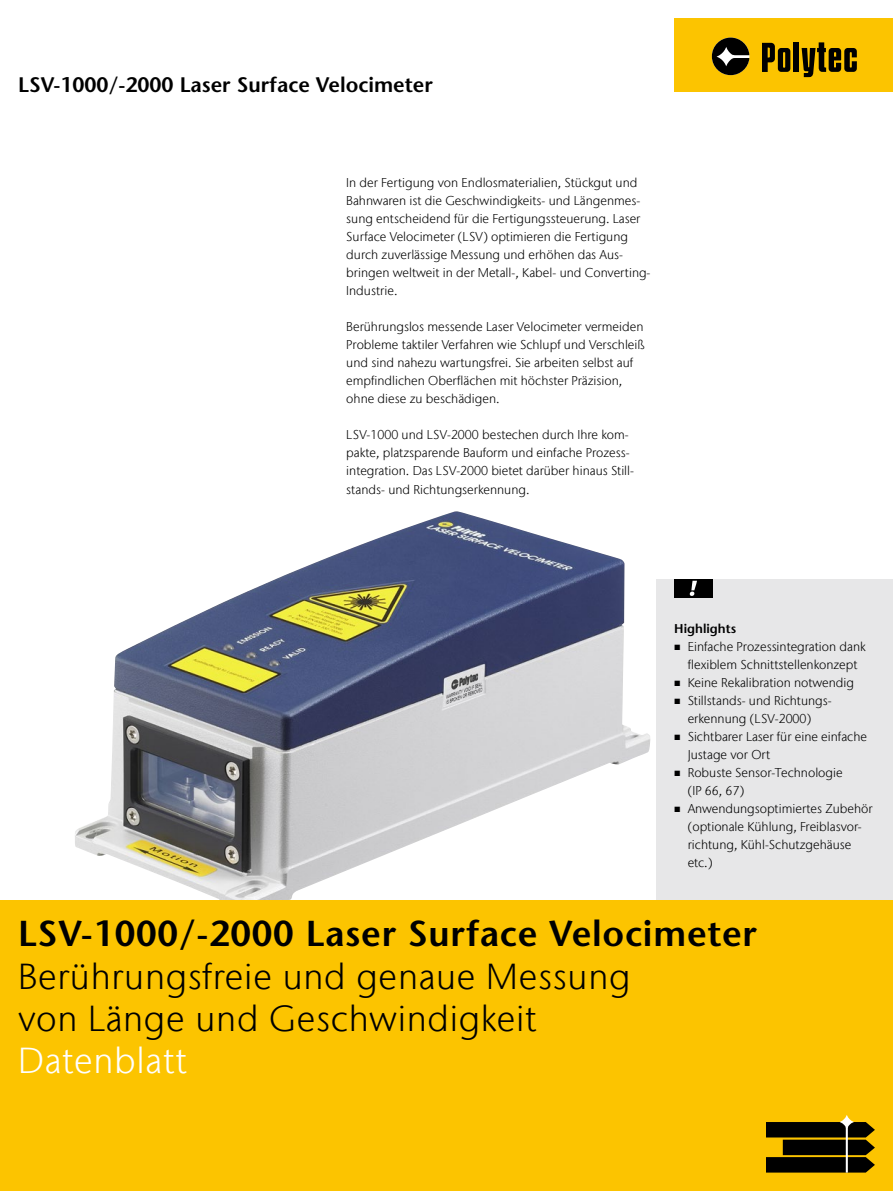
<style>
.page{position:relative;width:893px;height:1191px;background:#fff}
.page>*{position:absolute;margin:0;border:0;box-sizing:border-box;transform-origin:0 0}
.t1{font:300 36px/42px "Stone Sans IIITC Com";letter-spacing:.02em;color:#000}
.t2{font:600 36px "Stone Sans";letter-spacing:.02em;color:#000}
.t3{font:300 36px "Stone Sans IIITC Com";letter-spacing:.02em;color:#fff}
.t4{font:600 21px "Stone Sans";color:#000}
.t5{font:300 12.75px/18px "Stone Sans IIITC Com";color:#000}
.t6{font:600 12.75px "Stone Sans";color:#000}
.s1{font-family:"Segoe UI";font-weight:400;font-size:7.5px}
</style>
<div class="page">
<div style="left:674px;top:19px;width:219px;height:73px;background:#fcc400"></div>
<div style="left:794px;top:42px;width:5px;height:30px;background:#000"></div>
<svg style="left:762px;top:43px;width:28px;height:29px"></svg>
<svg style="left:712px;top:38px;width:37px;height:37px"></svg>
<svg style="left:802px;top:42px;width:55px;height:35px"></svg>
<img style="left:75px;top:511px;width:575px;height:389px">
<div style="left:656px;top:579px;width:237px;height:322px;background:#e7e7e8"></div>
<div style="left:0;top:900px;width:893px;height:291px;background:#fcc400"></div>
<div style="left:674px;top:579px;width:38px;height:18px;background:#000"></div>
<svg style="left:690px;top:581px;width:7px;height:15px"></svg>
<svg style="left:766px;top:1115px;width:109px;height:57px"></svg>
<h2 class="t4" style="left:18px;top:72px;width:416px">LSV-1000/-2000 Laser Surface Velocimeter</h2>
<p class="t5" style="left:346px;top:174px;width:306px">In der Fertigung von Endlosmaterialien, Stückgut und Bahnwaren ist die Geschwindigkeits- und Längenmes&shy;sung entscheidend für die Fertigungssteuerung. Laser Surface Velocimeter (LSV) optimieren die Fertigung durch zuverlässige Messung und erhöhen das Aus&shy;bringen weltweit in der Metall-, Kabel- und Converting-Industrie.</p>
<p class="t5" style="left:346px;top:318px;width:300px">Berührungslos messende Laser Velocimeter vermeiden Probleme taktiler Verfahren wie Schlupf und Verschleiß und sind nahezu wartungsfrei. Sie arbeiten selbst auf empfindlichen Oberflächen mit höchster Präzision, ohne diese zu beschädigen.</p>
<p class="t5" style="left:346px;top:426px;width:289px">LSV-1000 und LSV-2000 bestechen durch Ihre kom&shy;pakte, platzsparende Bauform und einfache Prozess&shy;integration. Das LSV-2000 bietet darüber hinaus Still&shy;stands- und Richtungserkennung.</p>
<p class="t6" style="left:674px;top:621px;width:63px">Highlights</p>
<p class="t5" style="left:674px;top:638px;width:193px;text-align:center"><span class="s1">■</span> Einfache Prozessintegration dank flexiblem Schnittstellenkonzept</p>
<p class="t5" style="left:674px;top:674px;width:181px"><span class="s1">■</span> Keine Rekalibration notwendig</p>
<p class="t5" style="left:674px;top:692px;width:159px;text-align:center"><span class="s1">■</span> Stillstands- und Richtungs&shy;erkennung (LSV-2000)</p>
<p class="t5" style="left:688px;top:728px;width:181px;text-indent:-13px"><span class="s1">■</span> Sichtbarer Laser für eine einfache<br>Justage vor Ort</p>
<p class="t5" style="left:688px;top:764px;width:156px;text-indent:-13px"><span class="s1">■</span> Robuste Sensor-Technologie (IP 66, 67)</p>
<p class="t5" style="left:688px;top:800px;width:186px;text-indent:-13px"><span class="s1">■</span> Anwendungsoptimiertes Zubehör (optionale Kühlung, Freiblasvor&shy;richtung, Kühl-Schutzgehäuse etc.)</p>
<h1 class="t2" style="left:18px;top:912px;width:740px">LSV-1000/-2000 Laser Surface Velocimeter</h1>
<h1 class="t1" style="left:18px;top:954px;width:614px">Berührungsfreie und genaue Messung von Länge und Geschwindigkeit</h1>
<h1 class="t3" style="left:18px;top:1038px;width:170px">Datenblatt</h1>
</div>
